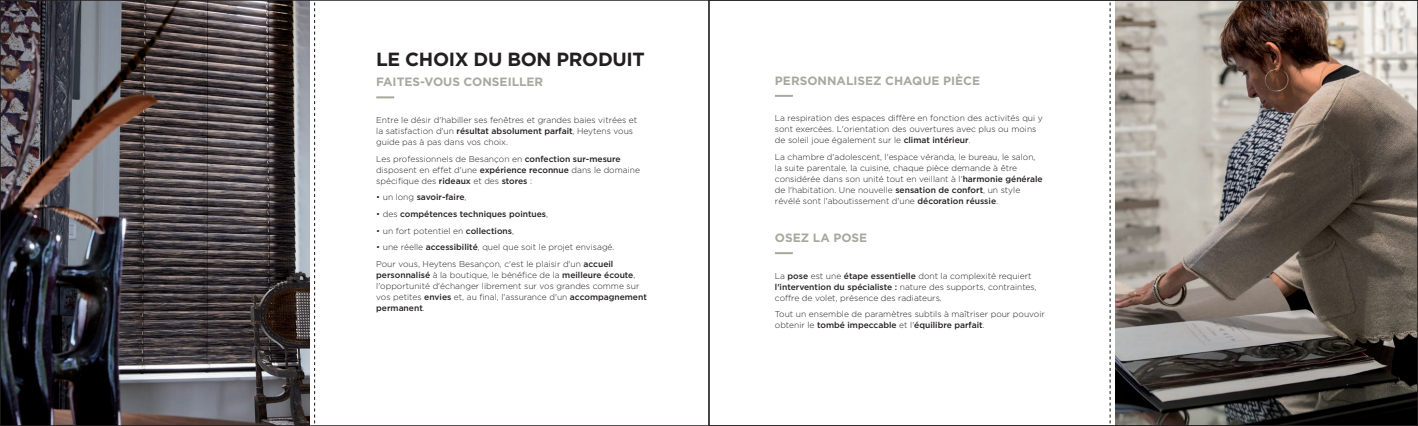
<style>
.page{position:relative;width:1418px;height:426px;background:#fff}
.page>*{position:absolute;margin:0;border:0;box-sizing:border-box;transform-origin:0 0}
.t1{font:700 19px "Gotham";letter-spacing:-.02em;color:#231f20}
.t2{font:700 12px "Gotham";color:#a8a89f}
.t3{font:300 8.5px/11px "Gotham HTF";color:#231f20}
.t4{font:500 8.5px "Gotham HTF";color:#231f20}
.s1{font-weight:500}
.s2{font-weight:300}
</style>
<div class="page">
<img style="left:2px;top:2px;width:307px;height:421px">
<svg style="left:314px;top:2px;width:1px;height:421px"></svg>
<svg style="left:376px;top:96px;width:18px;height:2px"></svg>
<hr style="left:708px;top:0;width:1px;height:425px;background:#231f20">
<svg style="left:709px;top:0;width:708px;height:425px"></svg>
<h1 class="t1" style="left:376px;top:48px;width:270px">LE CHOIX DU BON PRODUIT</h1>
<h2 class="t2" style="left:376px;top:75px;width:168px">FAITES-VOUS CONSEILLER</h2>
<p class="t3" style="left:376px;top:114px;width:262px">Entre le désir d'habiller ses fenêtres et grandes baies vitrées et la satisfaction d'un <span class="s1">résultat absolument parfait</span>, Heytens vous guide pas à pas dans vos choix.</p>
<p class="t3" style="left:376px;top:153px;width:265px">Les professionnels de Besançon en <span class="s1">confection sur-mesure </span>disposent en effet d'une <span class="s1">expérience reconnue</span> dans le domaine spécifique des <span class="s1">rideaux</span> et des <span class="s1">stores</span> :</p>
<p class="t4" style="left:376px;top:192px;width:92px"><span class="s2">• un long</span> savoir-faire<span class="s2">,</span></p>
<p class="t4" style="left:376px;top:209px;width:173px"><span class="s2">• des</span> compétences techniques pointues<span class="s2">,</span></p>
<p class="t3" style="left:376px;top:225px;width:139px">• un fort potentiel en <span class="s1">collections</span>,</p>
<p class="t3" style="left:376px;top:239px;width:240px;line-height:16.7px">• une réelle <span class="s1">accessibilité</span>, quel que soit le projet envisagé.<br>Pour vous, Heytens Besançon, c'est le plaisir d'un <span class="s1">accueil</span></p>
<p class="t3" style="left:376px;top:269px;width:272px"><span class="s1">personnalisé</span> à la boutique, le bénéfice de la <span class="s1">meilleure écoute</span>, l'opportunité d'échanger librement sur vos grandes comme sur vos petites <span class="s1">envies</span> et, au final, l'assurance d'un <span class="s1">accompagnement permanent</span>.</p>
<h2 class="t2" style="left:775px;top:73px;width:207px">PERSONNALISEZ CHAQUE PIÈCE</h2>
<p class="t3" style="left:775px;top:113px;width:269px">La respiration des espaces diffère en fonction des activités qui y sont exercées. L'orientation des ouvertures avec plus ou moins de soleil joue également sur le <span class="s1">climat intérieur</span>.</p>
<p class="t3" style="left:775px;top:151px;width:269px">La chambre d'adolescent, l'espace véranda, le bureau, le salon, la suite parentale, la cuisine, chaque pièce demande à être considérée dans son unité tout en veillant à l'<span class="s1">harmonie générale </span>de l'habitation. Une nouvelle <span class="s1">sensation de confort</span>, un style révélé sont l'aboutissement d'une <span class="s1">décoration réussie</span>.</p>
<h2 class="t2" style="left:775px;top:230px;width:94px">OSEZ LA POSE</h2>
<p class="t3" style="left:775px;top:270px;width:263px">La <span class="s1">pose</span> est une <span class="s1">étape essentielle</span> dont la complexité requiert <span class="s1">l'intervention du spécialiste :</span> nature des supports, contraintes, coffre de volet, présence des radiateurs.</p>
<p class="t3" style="left:775px;top:308px;width:271px">Tout un ensemble de paramètres subtils à maîtriser pour pouvoir obtenir le <span class="s1">tombé impeccable</span> et l'<span class="s1">équilibre parfait</span>.</p>
</div>
